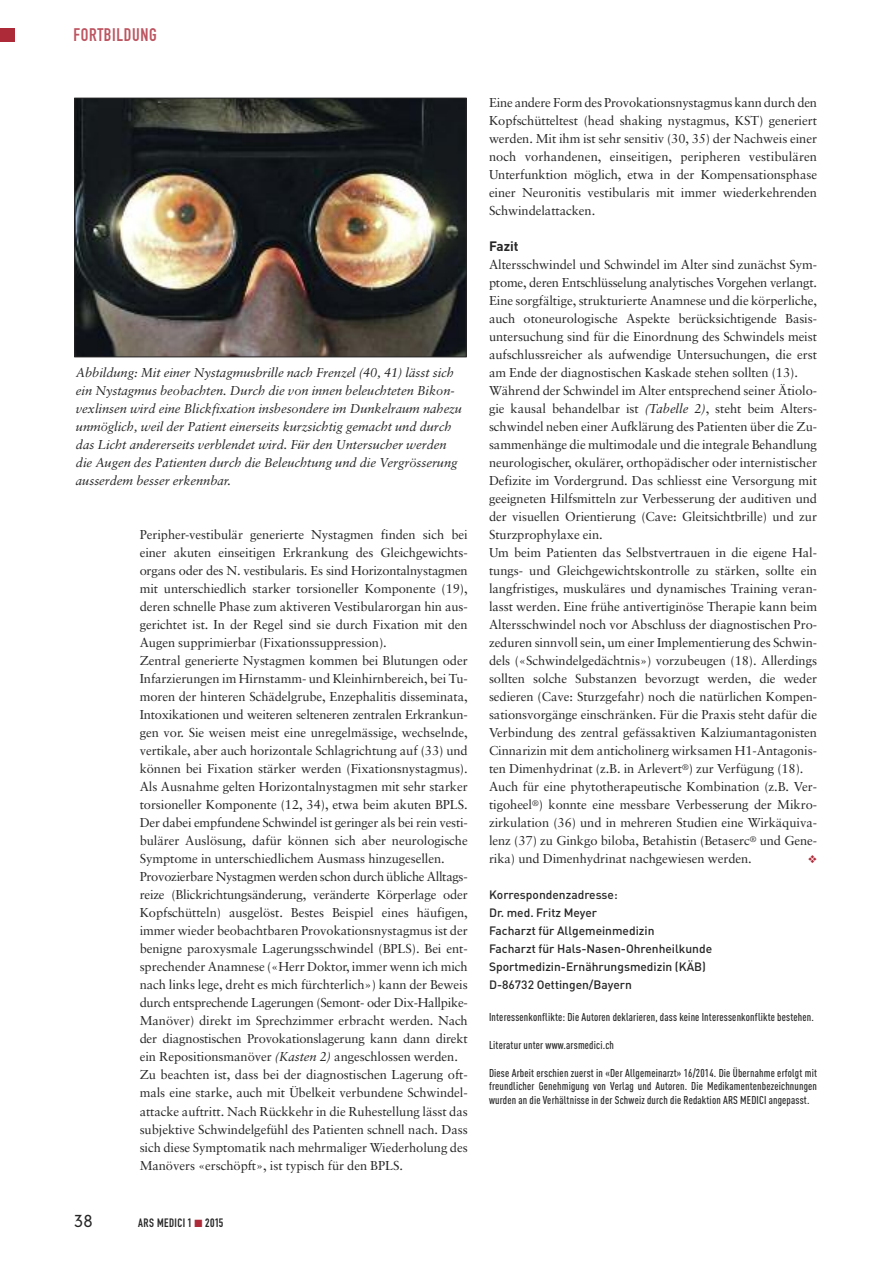
<style>
.page{position:relative;width:893px;height:1263px;background:#fff}
.page>*{position:absolute;margin:0;border:0;box-sizing:border-box;transform-origin:0 0}
.t1{font:18px "DIN Engschrift";letter-spacing:.035em;color:#bd5561}
.t2{font:300 16.5px "DIN Neuzeit Grotesk";color:#272627}
.t3{font:700 13.5px "DIN";color:#272627}
.t4{font:12.9px/18px "Sabon";letter-spacing:-.005em;color:#272627}
.t5{font:italic 12.9px/18px "Sabon";letter-spacing:-.005em;color:#272627}
.t6{font:500 12px/18px "DIN";color:#272627}
.t7{font:12px "DIN Engschrift";letter-spacing:.035em;color:#272627}
.t8{font:500 11.25px/13.8px "DIN Cond";letter-spacing:.015em;color:#272627;text-align:justify}
.s1{font-style:italic}
.s2{color:#ad2a39}
</style>
<div class="page">
<div style="left:0;top:28px;width:15px;height:14px;background:#ad2a39"></div>
<img style="left:76px;top:100px;width:388px;height:255px">
<div style="left:74px;top:98px;width:392px;height:259px;border:1px solid #272627"></div>
<h1 class="t1" style="left:74px;top:29px;width:85px">FORTBILDUNG</h1>
<p class="t5" style="left:76px;top:364px;width:388px">Abbildung: Mit einer Nystagmusbrille nach Frenzel (40, 41) lässt sich ein Nystagmus beobachten. Durch die von innen beleuchteten Bikon&shy;vexlinsen wird eine Blickfixation insbesondere im Dunkelraum nahezu unmöglich, weil der Patient einerseits kurzsichtig gemacht und durch das Licht andererseits verblendet wird. Für den Untersucher werden die Augen des Patienten durch die Beleuchtung und die Vergrösserung ausserdem besser erkennbar.</p>
<p class="t4" style="left:140px;top:527px;width:330px">Peripher-vestibulär generierte Nystagmen finden sich bei einer akuten einseitigen Erkrankung des Gleichgewichts&shy;organs oder des N. vestibularis. Es sind Horizontalnystagmen mit unterschiedlich starker torsioneller Komponente (19), deren schnelle Phase zum aktiveren Vestibularorgan hin aus&shy;gerichtet ist. In der Regel sind sie durch Fixation mit den Augen supprimierbar (Fixationssuppression).<br>Zentral generierte Nystagmen kommen bei Blutungen oder Infarzierungen im Hirnstamm- und Kleinhirnbereich, bei Tu&shy;moren der hinteren Schädelgrube, Enzephalitis disseminata, Intoxikationen und weiteren selteneren zentralen Erkrankun&shy;gen vor. Sie weisen meist eine unregelmässige, wechselnde, vertikale, aber auch horizontale Schlagrichtung auf (33) und können bei Fixation stärker werden (Fixationsnystagmus).<br>Als Ausnahme gelten Horizontalnystagmen mit sehr starker torsioneller Komponente (12, 34), etwa beim akuten BPLS.<br>Der dabei empfundene Schwindel ist geringer als bei rein vesti&shy;bulärer Auslösung, dafür können sich aber neurologische Symptome in unterschiedlichem Ausmass hinzugesellen.<br>Provozierbare Nystagmen werden schon durch übliche Alltags&shy;reize (Blickrichtungsänderung, veränderte Körperlage oder Kopfschütteln) ausgelöst. Bestes Beispiel eines häufigen, immer wieder beobachtbaren Provokationsnystagmus ist der benigne paroxysmale Lagerungsschwindel (BPLS). Bei ent&shy;sprechender Anamnese («Herr Doktor, immer wenn ich mich nach links lege, dreht es mich fürchterlich») kann der Beweis durch entsprechende Lagerungen (Semont- oder Dix-Hallpike-Manöver) direkt im Sprechzimmer erbracht werden. Nach der diagnostischen Provokationslagerung kann dann direkt ein Repositionsmanöver <span class="s1">(Kasten 2)</span> angeschlossen werden.<br>Zu beachten ist, dass bei der diagnostischen Lagerung oft&shy;mals eine starke, auch mit Übelkeit verbundene Schwindel&shy;attacke auftritt. Nach Rückkehr in die Ruhestellung lässt das subjektive Schwindelgefühl des Patienten schnell nach. Dass sich diese Symptomatik nach mehrmaliger Wiederholung des Manövers «erschöpft», ist typisch für den BPLS.</p>
<p class="t2" style="left:74px;top:1214px;width:20px">38</p>
<p class="t7" style="left:138px;top:1218px;width:87px">ARS MEDICI1 <span class="s2">■</span> 2015</p>
<p class="t4" style="left:489px;top:95px;width:330px;text-align:justify">Eine andere Form des Provokationsnystagmus kann durch den Kopfschütteltest (head shaking nystagmus, KST) generiert werden. Mit ihm ist sehr sensitiv (30, 35) der Nachweis einer noch vorhandenen, einseitigen, peripheren vestibulären Unterfunktion möglich, etwa in der Kompensationsphase einer Neuronitis vestibularis mit immer wiederkehrenden Schwindelattacken.</p>
<p class="t3" style="left:489px;top:239px;width:31px">Fazit</p>
<p class="t4" style="left:489px;top:257px;width:330px">Altersschwindel und Schwindel im Alter sind zunächst Sym&shy;ptome, deren Entschlüsselung analytisches Vorgehen verlangt.<br>Eine sorgfältige, strukturierte Anamnese und die körperliche, auch otoneurologische Aspekte berücksichtigende Basis&shy;untersuchung sind für die Einordnung des Schwindels meist aufschlussreicher als aufwendige Untersuchungen, die erst am Ende der diagnostischen Kaskade stehen sollten (13).<br>Während der Schwindel im Alter entsprechend seiner Ätiolo&shy;gie kausal behandelbar ist <span class="s1">(Tabelle 2)</span>, steht beim Alters&shy;schwindel neben einer Aufklärung des Patienten über die Zu&shy;sammenhänge die multimodale und die integrale Behandlung neurologischer, okulärer, orthopädischer oder internistischer Defizite im Vordergrund. Das schliesst eine Versorgung mit geeigneten Hilfsmitteln zur Verbesserung der auditiven und der visuellen Orientierung (Cave: Gleitsichtbrille) und zur Sturzprophylaxe ein.<br>Um beim Patienten das Selbstvertrauen in die eigene Hal&shy;tungs- und Gleichgewichtskontrolle zu stärken, sollte ein langfristiges, muskuläres und dynamisches Training veran&shy;lasst werden. Eine frühe antivertiginöse Therapie kann beim Altersschwindel noch vor Abschluss der diagnostischen Pro&shy;zeduren sinnvoll sein, um einer Implementierung des Schwin&shy;dels («Schwindelgedächtnis») vorzubeugen (18). Allerdings sollten solche Substanzen bevorzugt werden, die weder sedieren (Cave: Sturzgefahr) noch die natürlichen Kompen&shy;sationsvorgänge einschränken. Für die Praxis steht dafür die Verbindung des zentral gefässaktiven Kalziumantagonisten Cinnarizin mit dem anticholinerg wirksamen H1-Antagonis&shy;ten Dimenhydrinat (z.B. in Arlevert<sup>®</sup>) zur Verfügung (18).<br>Auch für eine phytotherapeutische Kombination (z.B. Ver&shy;tigoheel<sup>®</sup>) konnte eine messbare Verbesserung der Mikro&shy;zirkulation (36) und in mehreren Studien eine Wirkäquiva&shy;lenz (37) zu Ginkgo biloba, Betahistin (Betaserc<sup>®</sup> und Gene&shy;rika) und Dimenhydrinat nachgewiesen werden.</p>
<p class="t6" style="left:489px;top:886px;width:225px">Korrespondenzadresse:<br>Dr. med. Fritz Meyer<br>Facharzt für Allgemeinmedizin<br>Facharzt für Hals-Nasen-Ohrenheilkunde<br>Sportmedizin-Ernährungsmedizin (KÄB)<br>D-86732 Oettingen/Bayern</p>
<p class="t8" style="left:489px;top:1011px;width:326px">Interessenkonflikte: Die Autoren deklarieren, dass keine Interessenkonflikte bestehen.</p>
<p class="t8" style="left:489px;top:1039px;width:127px">Literatur unter www.arsmedici.ch</p>
<p class="t8" style="left:489px;top:1067px;width:330px">Diese Arbeit erschien zuerst in «Der Allgemeinarzt» 16/2014. Die Übernahme erfolgt mit freundlicher Genehmigung von Verlag und Autoren. Die Medikamentenbezeichnungen wurden an die Verhältnisse in der Schweiz durch die Redaktion ARS MEDICI angepasst.</p>
</div>
